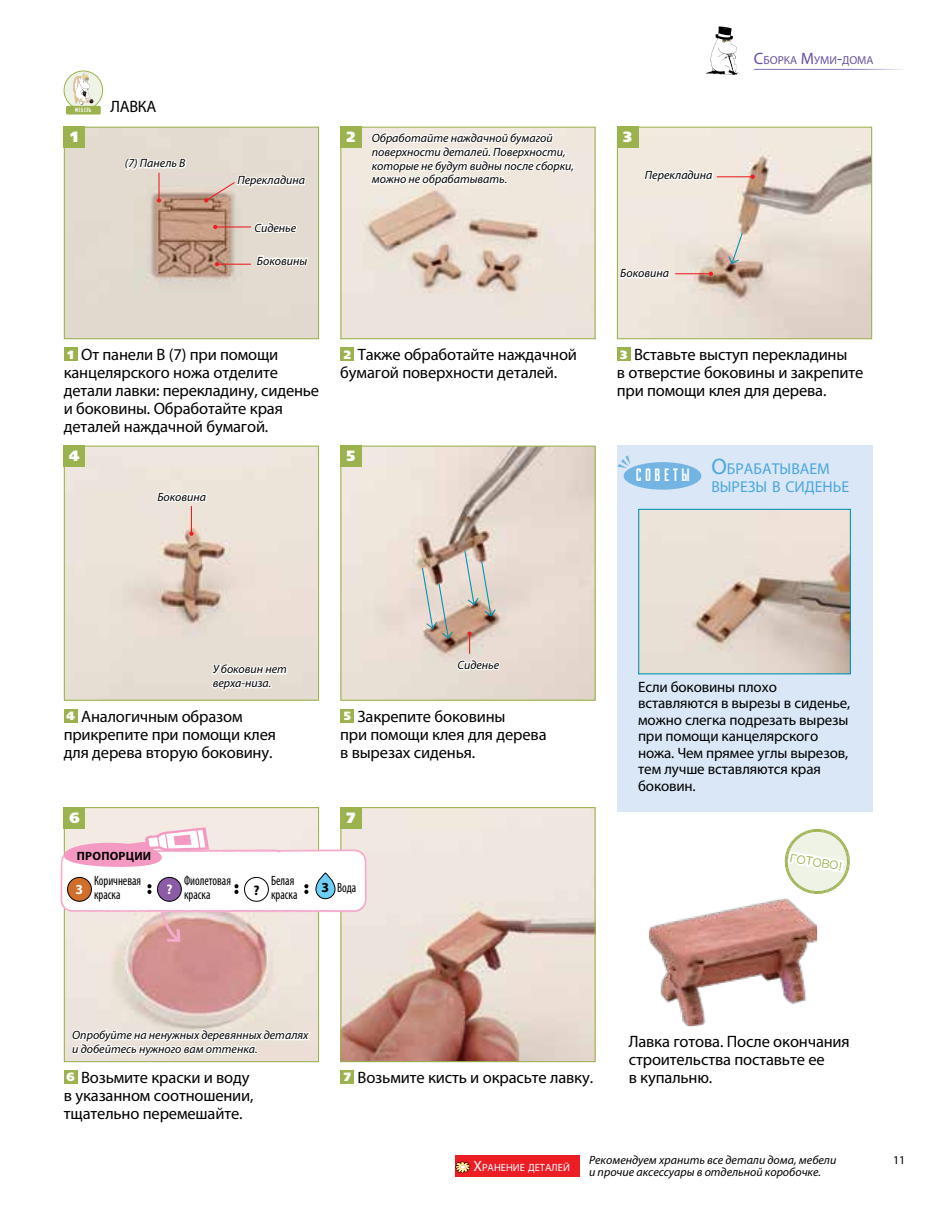
<style>
.page{position:relative;width:936px;height:1212px;background:#fff}
.page>*{position:absolute;margin:0;border:0;box-sizing:border-box;transform-origin:0 0}
.t1{font:16.5px/18px "Myriad Pro";letter-spacing:-.01em;color:#000}
.t2{font:15.75px/18px "Myriad Pro";color:#4ba6dd}
.t3{font:15px/16.5px "Myriad Pro";letter-spacing:-.01em;color:#000}
.t4{font:900 14.85px "Helvetica";color:#fff}
.t5{font:14.85px "AG Foreigner Ultra Black C";color:#fff}
.t6{font:700 13.8px "Myriad Pro";color:#fff}
.t7{font:700 13.8px "Myriad Pro";color:#000}
.t8{font:condensed 13.5px/13.5px "Myriad Pro";color:#000;scale:.9 1}
.t9{font:italic 12px/13.8px "Myriad Pro";color:#000}
.t10{font:700 12px "Myriad Pro";letter-spacing:.02em;color:#000}
.t11{font:12px "Myriad Pro";color:#000}
.t12{font:11.7px "Ping Fang TC";color:#9bb34f}
.t13{font:11.55px "Myriad Pro";color:#6950a1}
.t14{font:10.5px "Myriad Pro";color:#fff}
.t15{font:6.15px "AA Duke Fill";letter-spacing:.11em;color:#fff}
.s1{font-family:"AG Foreigner Ultra Black C";font-weight:400}
.s2{font-family:"AG Foreigner Ultra Black C";font-size:12px;color:#fff}
.s3{font-size:16.5px}
.s4{font-family:"AA Duke Fill";font-size:17.85px;color:#fff}
.s5{font-size:22.5px}
.s6{font-weight:700;font-stretch:normal;font-size:13.8px}
.s7{font-size:15px}
</style>
<div class="page">
<hr style="left:754px;top:69px;width:153px;height:1px;background:#8b79b8">
<svg style="left:706px;top:26px;width:32px;height:49px"></svg>
<div style="left:455px;top:1155px;width:124px;height:21px;background:#ed1d24"></div>
<svg style="left:455px;top:1161px;width:16px;height:13px"></svg>
<img style="left:66px;top:448px;width:251px;height:251px">
<div style="left:64px;top:446px;width:255px;height:255px;border:1px solid #9bb34f"></div>
<img style="left:66px;top:809px;width:251px;height:251px">
<div style="left:64px;top:446px;width:21px;height:21px;background:#9bb34f"></div>
<div style="left:64px;top:807px;width:21px;height:21px;background:#9bb34f"></div>
<div style="left:64px;top:709px;width:14px;height:14px;background:#9bb34f"></div>
<div style="left:64px;top:1070px;width:14px;height:14px;background:#9bb34f"></div>
<img style="left:342px;top:448px;width:251px;height:251px">
<div style="left:340px;top:446px;width:255px;height:255px;border:1px solid #9bb34f"></div>
<img style="left:342px;top:809px;width:251px;height:251px">
<div style="left:340px;top:807px;width:255px;height:255px;border:1px solid #9bb34f"></div>
<div style="left:340px;top:446px;width:21px;height:21px;background:#9bb34f"></div>
<div style="left:340px;top:807px;width:21px;height:21px;background:#9bb34f"></div>
<div style="left:340px;top:709px;width:14px;height:14px;background:#9bb34f"></div>
<div style="left:340px;top:1070px;width:14px;height:14px;background:#9bb34f"></div>
<img style="left:649px;top:899px;width:167px;height:127px">
<div style="left:617px;top:446px;width:255px;height:366px;background:#d9e7f6"></div>
<img style="left:640px;top:511px;width:208px;height:161px">
<div style="left:638px;top:509px;width:212px;height:165px;border:1px solid #0091b2"></div>
<svg style="left:155px;top:490px;width:53px;height:46px"></svg>
<svg style="left:70px;top:1012px;width:243px;height:51px"></svg>
<img style="left:66px;top:129px;width:251px;height:208px">
<div style="left:64px;top:127px;width:255px;height:212px;border:1px solid #9bb34f"></div>
<div style="left:64px;top:127px;width:21px;height:21px;background:#9bb34f"></div>
<div style="left:64px;top:347px;width:14px;height:14px;background:#9bb34f"></div>
<img style="left:342px;top:129px;width:251px;height:208px">
<div style="left:340px;top:127px;width:255px;height:212px;border:1px solid #9bb34f"></div>
<div style="left:340px;top:127px;width:21px;height:21px;background:#9bb34f"></div>
<div style="left:340px;top:347px;width:14px;height:14px;background:#9bb34f"></div>
<img style="left:619px;top:129px;width:251px;height:208px">
<div style="left:617px;top:127px;width:255px;height:212px;border:1px solid #9bb34f"></div>
<div style="left:617px;top:127px;width:21px;height:21px;background:#9bb34f"></div>
<div style="left:617px;top:347px;width:13px;height:14px;background:#9bb34f"></div>
<svg style="left:252px;top:221px;width:57px;height:64px"></svg>
<svg style="left:618px;top:267px;width:53px;height:31px"></svg>
<svg style="left:369px;top:126px;width:207px;height:75px"></svg>
<svg style="left:211px;top:647px;width:77px;height:54px"></svg>
<svg style="left:124px;top:156px;width:63px;height:46px;background:#e2d6cc"></svg>
<hr style="left:215px;top:226px;width:36px;height:1px;background:#ed1d24">
<svg style="left:213px;top:225px;width:4px;height:4px"></svg>
<svg style="left:642px;top:156px;width:72px;height:43px"></svg>
<hr style="left:716px;top:176px;width:36px;height:1px;background:#ed1d24">
<svg style="left:750px;top:175px;width:4px;height:4px"></svg>
<hr style="left:675px;top:273px;width:36px;height:1px;background:#ed1d24">
<svg style="left:708px;top:272px;width:5px;height:4px"></svg>
<svg style="left:204px;top:161px;width:103px;height:44px;background:#e3d8ce"></svg>
<hr style="left:217px;top:264px;width:34px;height:1px;background:#ed1d24">
<svg style="left:215px;top:262px;width:4px;height:4px"></svg>
<svg style="left:727px;top:231px;width:16px;height:34px"></svg>
<svg style="left:421px;top:549px;width:80px;height:141px;background:#d3c4b8"></svg>
<svg style="left:784px;top:829px;width:66px;height:65px"></svg>
<svg style="left:64px;top:71px;width:39px;height:39px"></svg>
<div style="left:64px;top:71px;width:39px;height:39px;border:1px solid #9bb34f;border-radius:50%"></div>
<div style="left:66px;top:106px;width:35px;height:9px;background:#9bb34f;border-radius:2px"></div>
<svg style="left:73px;top:73px;width:21px;height:33px"></svg>
<div style="left:623px;top:462px;width:78px;height:28px;background:#73b4e2;border-radius:50%"></div>
<svg style="left:618px;top:455px;width:12px;height:13px"></svg>
<svg style="left:60px;top:827px;width:307px;height:115px"></svg>
<p class="t15" style="left:75px;top:107px;width:18px">МЕБЕЛЬ</p>
<p class="t1" style="left:110px;top:97px;width:48px">ЛАВКА</p>
<p class="t5" style="left:71px;top:129px;width:9px">1</p>
<p class="t9" style="left:125px;top:156px;width:62px">(7) Панель В</p>
<p class="t9" style="left:237px;top:173px;width:69px">Перекладина</p>
<p class="t9" style="left:254px;top:221px;width:43px">Сиденье</p>
<p class="t9" style="left:257px;top:253px;width:52px">Боковины</p>
<p class="t4" style="left:346px;top:128px;width:11px">1<span class="s1">2</span></p>
<p class="t9" style="left:372px;top:131px;width:204px">Обработайте наждачной бумагой поверхности деталей. Поверхности, которые не будут видны после сборки, можно не обрабатывать.</p>
<p class="t1" style="left:64px;top:345px;width:257px"><span class="s2">1</span> От панели В (7) при помощи канцелярского ножа отделите детали лавки: перекладину, сиденье и боковины. Обработайте края деталей наждачной бумагой.</p>
<p class="t1" style="left:340px;top:345px;width:238px"><span class="s2">2</span> Также обработайте наждачной бумагой поверхности деталей.</p>
<p class="t4" style="left:69px;top:446px;width:11px">1</p>
<p class="t5" style="left:69px;top:448px;width:12px">4</p>
<p class="t4" style="left:346px;top:446px;width:11px">1</p>
<p class="t5" style="left:346px;top:448px;width:10px">5</p>
<p class="t9" style="left:157px;top:490px;width:50px">Боковина</p>
<p class="t4" style="left:622px;top:128px;width:11px">1<span class="s1">3</span></p>
<p class="t9" style="left:645px;top:168px;width:69px">Перекладина</p>
<p class="t9" style="left:620px;top:266px;width:50px">Боковина</p>
<p class="t13" style="left:754px;top:53px;width:121px"><span class="s3">С</span>борка <span class="s3">М</span>уми<span class="s3">-</span>дома</p>
<p class="t1" style="left:616px;top:345px;width:248px"><span class="s2">3</span> Вставьте выступ перекладины<br>в отверстие боковины и закрепите при помощи клея для дерева.</p>
<p class="t2" style="left:711px;top:460px;width:139px;text-indent:-76px"><span class="s4">С О В Е Т Ы</span> <span class="s5">О</span>брабатываем вырезы в сиденье</p>
<p class="t9" style="left:213px;top:662px;width:76px">У боковин нет верха-низа.</p>
<p class="t9" style="left:457px;top:658px;width:43px">Сиденье</p>
<p class="t1" style="left:64px;top:707px;width:214px"><span class="s2">4</span> Аналогичным образом прикрепите при помощи клея для дерева вторую боковину.</p>
<p class="t1" style="left:340px;top:707px;width:208px"><span class="s2">5</span> Закрепите боковины<br>при помощи клея для дерева в вырезах сиденья.</p>
<p class="t5" style="left:69px;top:809px;width:12px">6</p>
<p class="t4" style="left:69px;top:808px;width:11px">1</p>
<p class="t4" style="left:346px;top:808px;width:11px">1</p>
<p class="t5" style="left:346px;top:809px;width:10px">7</p>
<p class="t10" style="left:77px;top:848px;width:76px">ПРОПОРЦИИ</p>
<p class="t8" style="left:184px;top:874px;width:54px">Фиолетовая краска</p>
<p class="t6" style="left:76px;top:880px;width:9px">3</p>
<p class="t8" style="left:271px;top:874px;width:31px">Белая краска</p>
<p class="t8" style="left:94px;top:874px;width:54px">Коричневая краска</p>
<p class="t6" style="left:166px;top:880px;width:8px">?</p>
<p class="t8" style="left:321px;top:881px;width:40px"><span class="s6">3</span> Вода</p>
<p class="t7" style="left:253px;top:881px;width:8px">?</p>
<p class="t3" style="left:638px;top:678px;width:214px">Если боковины плохо вставляются в вырезы в сиденье, можно слегка подрезать вырезы при помощи канцелярского ножа. Чем прямее углы вырезов, тем лучше вставляются края боковин.</p>
<p class="t12" style="left:791px;top:850px;width:54px;rotate:10deg">ГОТОВО!</p>
<p class="t9" style="left:72px;top:1028px;width:237px">Опробуйте на ненужных деревянных деталях и добейтесь нужного вам оттенка.</p>
<p class="t1" style="left:64px;top:1068px;width:191px"><span class="s2">6</span> Возьмите краски и воду в указанном соотношении, тщательно перемешайте.</p>
<p class="t1" style="left:344px;top:1068px;width:251px"><span class="s2">7</span> Возьмите кисть и окрасьте лавку.</p>
<p class="t1" style="left:628px;top:1032px;width:222px">Лавка готова. После окончания строительства поставьте ее<br>в купальню.</p>
<p class="t14" style="left:473px;top:1161px;width:98px"><span class="s7">Х</span>ранение деталей</p>
<p class="t9" style="left:589px;top:1153px;width:249px;line-height:12px">Рекомендуем хранить все детали дома, мебели и прочие аксессуары в отдельной коробочке.</p>
<p class="t11" style="left:893px;top:1152px;width:14px">11</p>
</div>
